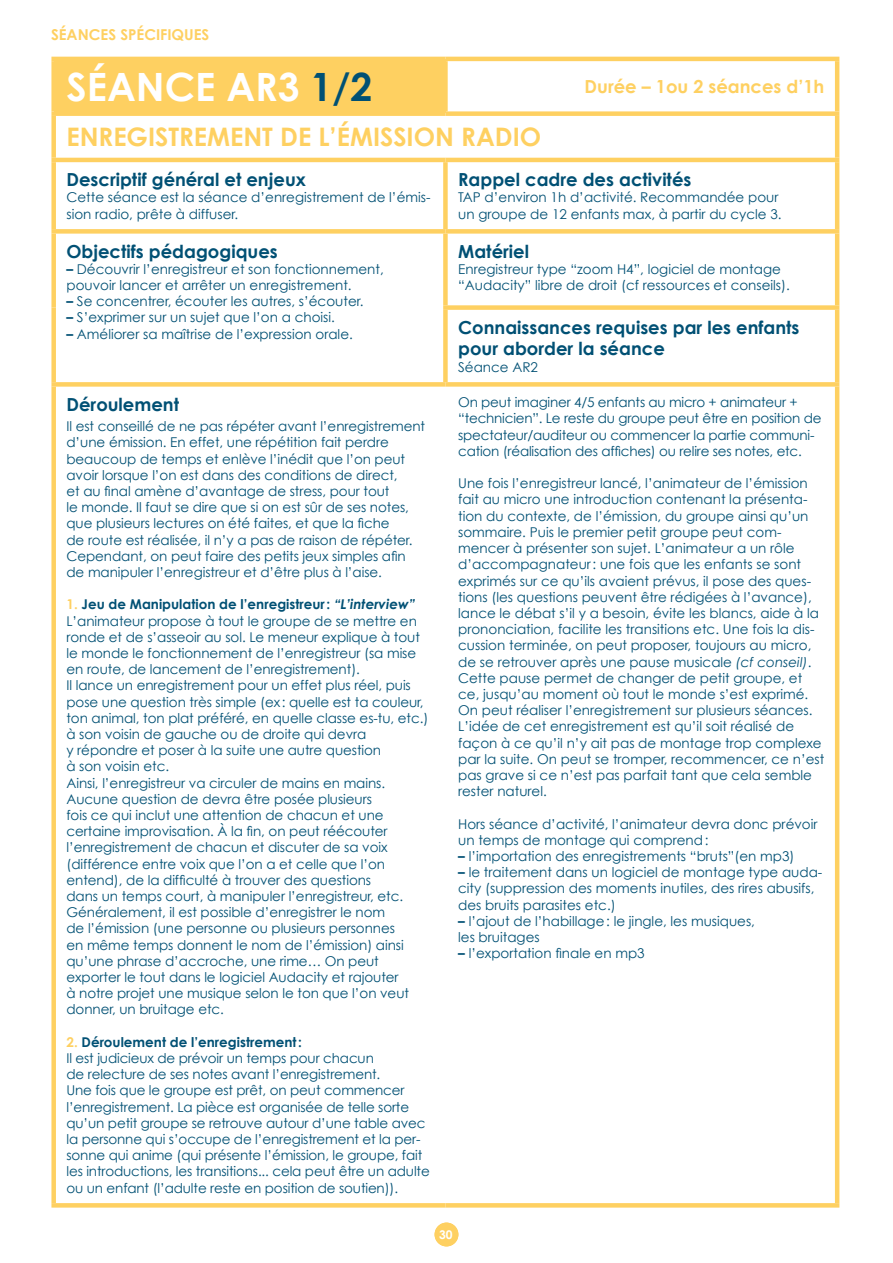
<style>
.page{position:relative;width:893px;height:1263px;background:#fff}
.page>*{position:absolute;margin:0;border:0;box-sizing:border-box;transform-origin:0 0}
.t1{font:700 39px "Century Gothic";color:#fff}
.t2{font:700 25.5px "Century Gothic";color:#fed061}
.t3{font:700 18px/21.6px "Century Gothic";color:#005074}
.t4{font:700 18px "Century Gothic";color:#fed061}
.t5{font:700 15px "Century Gothic";color:#fed061}
.t6{font:13.5px/16.2px "Century Gothic";letter-spacing:-.005em;color:#005074}
.t7{font:700 12px "Century Gothic";color:#fff}
.s1{color:#005074}
.s2{font-weight:700}
.s3{font-weight:700;color:#fed061}
.s4{font-weight:700;font-style:italic}
.s5{font-style:italic}
</style>
<div class="page">
<div style="left:435px;top:1222px;width:23px;height:24px;background:#fed061;border-radius:50%"></div>
<div style="left:54px;top:59px;width:391px;height:55px;background:#fed061"></div>
<div style="left:51px;top:61px;width:5px;height:50px;background:#fed061"></div>
<hr style="left:51px;top:57px;width:394px;height:4px;background:#fed061">
<div style="left:443px;top:61px;width:5px;height:50px;background:#fed061"></div>
<hr style="left:445px;top:57px;width:394px;height:4px;background:#fed061">
<hr style="left:835px;top:61px;width:4px;height:50px;background:#fed061">
<div style="left:51px;top:116px;width:5px;height:42px;background:#fed061"></div>
<div style="left:51px;top:111px;width:394px;height:5px;background:#fed061"></div>
<div style="left:445px;top:111px;width:394px;height:5px;background:#fed061"></div>
<hr style="left:835px;top:116px;width:4px;height:42px;background:#fed061">
<div style="left:51px;top:162px;width:5px;height:67px;background:#fed061"></div>
<hr style="left:51px;top:158px;width:394px;height:4px;background:#fed061">
<div style="left:443px;top:162px;width:5px;height:67px;background:#fed061"></div>
<hr style="left:445px;top:158px;width:394px;height:4px;background:#fed061">
<hr style="left:835px;top:162px;width:4px;height:67px;background:#fed061">
<div style="left:51px;top:234px;width:5px;height:74px;background:#fed061"></div>
<div style="left:51px;top:308px;width:5px;height:74px;background:#fed061"></div>
<div style="left:51px;top:229px;width:394px;height:5px;background:#fed061"></div>
<div style="left:443px;top:234px;width:5px;height:71px;background:#fed061"></div>
<div style="left:445px;top:229px;width:394px;height:5px;background:#fed061"></div>
<hr style="left:835px;top:234px;width:4px;height:71px;background:#fed061">
<div style="left:443px;top:310px;width:5px;height:72px;background:#fed061"></div>
<div style="left:443px;top:305px;width:396px;height:5px;background:#fed061"></div>
<hr style="left:835px;top:310px;width:4px;height:72px;background:#fed061">
<div style="left:51px;top:387px;width:5px;height:816px;background:#fed061"></div>
<div style="left:51px;top:382px;width:394px;height:5px;background:#fed061"></div>
<svg style="left:51px;top:1203px;width:394px;height:4px;background:#fed165"></svg>
<div style="left:445px;top:382px;width:394px;height:5px;background:#fed061"></div>
<hr style="left:835px;top:387px;width:4px;height:816px;background:#fed061">
<svg style="left:445px;top:1203px;width:394px;height:4px;background:#fed165"></svg>
<p class="t5" style="left:51px;top:25px;width:160px">SÉANCES SPÉCIFIQUES</p>
<h1 class="t1" style="left:66px;top:62px;width:307px">SÉANCE AR3 <span class="s1">1/2</span></h1>
<h3 class="t4" style="left:585px;top:75px;width:241px">Durée – 1ou 2 séances d’1h</h3>
<h2 class="t2" style="left:66px;top:121px;width:476px">ENREGISTREMENT DE L’ÉMISSION RADIO</h2>
<h3 class="t3" style="left:66px;top:168px;width:241px">Descriptif général et enjeux</h3>
<p class="t6" style="left:66px;top:189px;width:366px">Cette séance est la séance d’enregistrement de l’émis&shy;sion radio, prête à diffuser.</p>
<h3 class="t3" style="left:458px;top:168px;width:235px">Rappel cadre des activités</h3>
<p class="t6" style="left:458px;top:189px;width:325px">TAP d’environ 1h d’activité. Recommandée pour un groupe de 12 enfants max, à partir du cycle 3.</p>
<h3 class="t3" style="left:66px;top:240px;width:213px">Objectifs pédagogiques</h3>
<p class="t6" style="left:66px;top:261px;width:319px"><span class="s2">–</span> Découvrir l’enregistreur et son fonctionnement, pouvoir lancer et arrêter un enregistrement.</p>
<p class="t6" style="left:66px;top:293px;width:299px"><span class="s2">–</span> Se concentrer, écouter les autres, s’écouter.</p>
<p class="t6" style="left:66px;top:309px;width:270px"><span class="s2">–</span> S’exprimer sur un sujet que l’on a choisi.</p>
<p class="t6" style="left:66px;top:325px;width:288px"><span class="s2">–</span> Améliorer sa maîtrise de l’expression orale.</p>
<h3 class="t3" style="left:66px;top:393px;width:114px">Déroulement</h3>
<p class="t6" style="left:66px;top:418px;width:360px">Il est conseillé de ne pas répéter avant l’enregistrement d’une émission. En effet, une répétition fait perdre beaucoup de temps et enlève l’inédit que l’on peut avoir lorsque l’on est dans des conditions de direct,<br>et au final amène d’avantage de stress, pour tout<br>le monde. Il faut se dire que si on est sûr de ses notes, que plusieurs lectures on été faites, et que la fiche<br>de route est réalisée, il n’y a pas de raison de répéter.<br>Cependant, on peut faire des petits jeux simples afin de manipuler l’enregistreur et d’être plus à l’aise.</p>
<p class="t6" style="left:66px;top:596px;width:363px"><span class="s3">1.</span> <span class="s2">Jeu de Manipulation de l’enregistreur:</span> <span class="s4">“L’interview” </span>L’animateur propose à tout le groupe de se mettre en ronde et de s’asseoir au sol. Le meneur explique à tout le monde le fonctionnement de l’enregistreur (sa mise en route, de lancement de l’enregistrement).<br>Il lance un enregistrement pour un effet plus réel, puis pose une question très simple (ex: quelle est ta couleur, ton animal, ton plat préféré, en quelle classe es-tu, etc.) à son voisin de gauche ou de droite qui devra<br>y répondre et poser à la suite une autre question<br>à son voisin etc.<br>Ainsi, l’enregistreur va circuler de mains en mains.<br>Aucune question de devra être posée plusieurs<br>fois ce qui inclut une attention de chacun et une certaine improvisation. À la fin, on peut réécouter l’enregistrement de chacun et discuter de sa voix (différence entre voix que l’on a et celle que l’on entend), de la difficulté à trouver des questions<br>dans un temps court, à manipuler l’enregistreur, etc.<br>Généralement, il est possible d’enregistrer le nom<br>de l’émission (une personne ou plusieurs personnes<br>en même temps donnent le nom de l’émission) ainsi qu’une phrase d’accroche, une rime… On peut exporter le tout dans le logiciel Audacity et rajouter<br>à notre projet une musique selon le ton que l’on veut donner, un bruitage etc.</p>
<p class="t6" style="left:66px;top:1033px;width:365px"><span class="s3">2.</span> <span class="s2">Déroulement de l’enregistrement:<br></span>Il est judicieux de prévoir un temps pour chacun<br>de relecture de ses notes avant l’enregistrement.<br>Une fois que le groupe est prêt, on peut commencer l’enregistrement. La pièce est organisée de telle sorte qu’un petit groupe se retrouve autour d’une table avec la personne qui s’occupe de l’enregistrement et la per&shy;sonne qui anime (qui présente l’émission, le groupe, fait les introductions, les transitions... cela peut être un adulte ou un enfant (l’adulte reste en position de soutien)).</p>
<h3 class="t3" style="left:458px;top:240px;width:72px">Matériel</h3>
<p class="t6" style="left:458px;top:261px;width:333px">Enregistreur type “zoom H4”, logiciel de montage “Audacity” libre de droit (cf ressources et conseils).</p>
<h3 class="t3" style="left:458px;top:316px;width:343px">Connaissances requises par les enfants pour aborder la séance</h3>
<p class="t6" style="left:458px;top:358px;width:81px">Séance AR2</p>
<p class="t6" style="left:458px;top:394px;width:365px">On peut imaginer 4/5 enfants au micro + animateur + “technicien”. Le reste du groupe peut être en position de spectateur/auditeur ou commencer la partie communi&shy;cation (réalisation des affiches) ou relire ses notes, etc.</p>
<p class="t6" style="left:458px;top:475px;width:368px">Une fois l’enregistreur lancé, l’animateur de l’émission fait au micro une introduction contenant la présenta&shy;tion du contexte, de l’émission, du groupe ainsi qu’un sommaire. Puis le premier petit groupe peut com&shy;mencer à présenter son sujet. L’animateur a un rôle d’accompagnateur: une fois que les enfants se sont exprimés sur ce qu’ils avaient prévus, il pose des ques&shy;tions (les questions peuvent être rédigées à l’avance), lance le débat s’il y a besoin, évite les blancs, aide à la prononciation, facilite les transitions etc. Une fois la dis&shy;cussion terminée, on peut proposer, toujours au micro, de se retrouver après une pause musicale <span class="s5">(cf conseil)</span>.<br>Cette pause permet de changer de petit groupe, et ce, jusqu’au moment où tout le monde s’est exprimé.<br>On peut réaliser l’enregistrement sur plusieurs séances.<br>L’idée de cet enregistrement est qu’il soit réalisé de façon à ce qu’il n’y ait pas de montage trop complexe par la suite. On peut se tromper, recommencer, ce n’est pas grave si ce n’est pas parfait tant que cela semble rester naturel.</p>
<p class="t6" style="left:458px;top:815px;width:361px">Hors séance d’activité, l’animateur devra donc prévoir un temps de montage qui comprend:</p>
<p class="t6" style="left:458px;top:848px;width:338px"><span class="s2">–</span> l’importation des enregistrements “bruts”(en mp3)</p>
<p class="t6" style="left:458px;top:864px;width:366px"><span class="s2">–</span> le traitement dans un logiciel de montage type auda&shy;city (suppression des moments inutiles, des rires abusifs, des bruits parasites etc.)</p>
<p class="t6" style="left:458px;top:912px;width:298px"><span class="s2">–</span> l’ajout de l’habillage: le jingle, les musiques, les bruitages</p>
<p class="t6" style="left:458px;top:945px;width:188px"><span class="s2">–</span> l’exportation finale en mp3</p>
<p class="t7" style="left:439px;top:1227px;width:15px">30</p>
</div>
